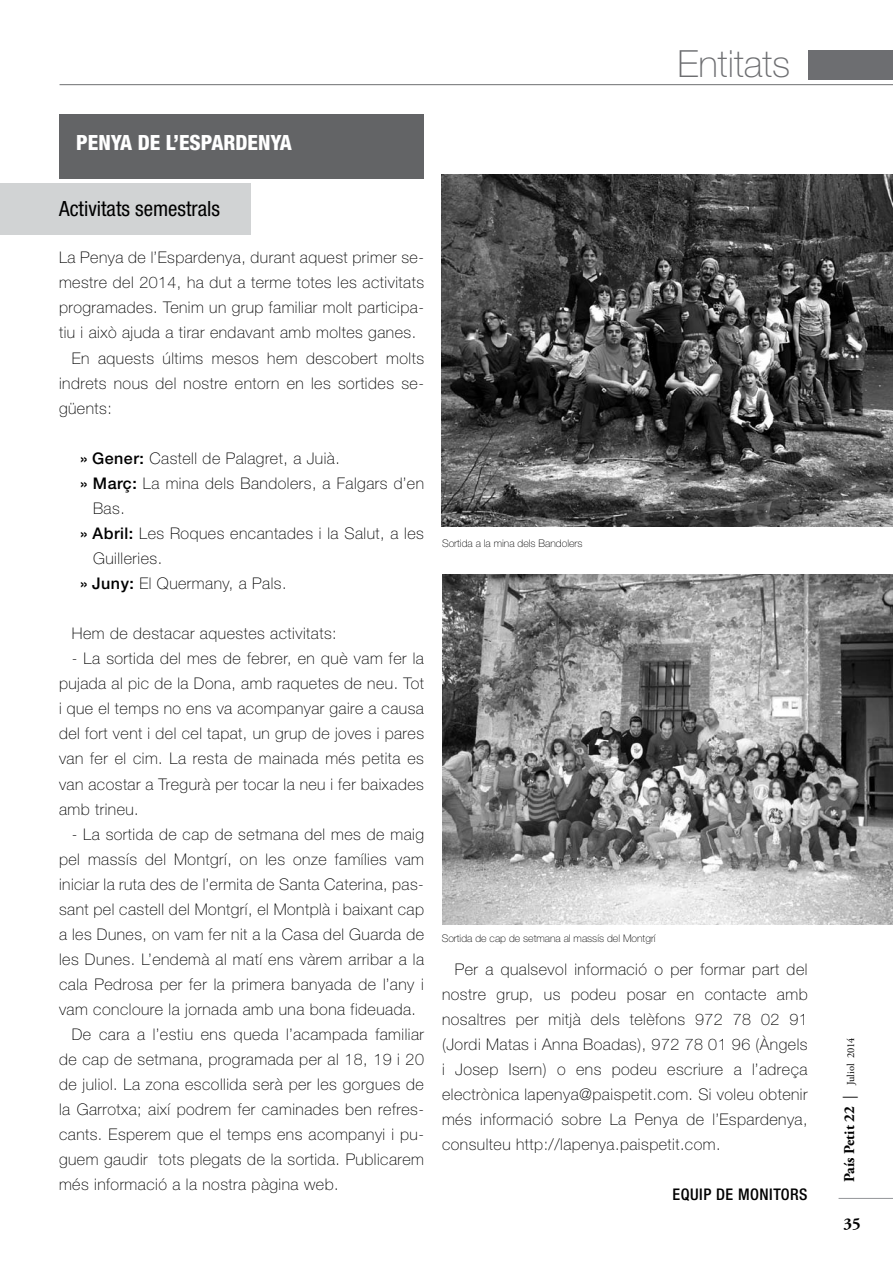
<style>
.page{position:relative;width:893px;height:1263px;background:#fff}
.page>*{position:absolute;margin:0;border:0;box-sizing:border-box;transform-origin:0 0}
.t1{font:100 37.5px "Helvetica Neue LT Std";color:#6d6e71}
.t2{font:condensed 21px "Helvetica Neue LT Std";color:#000}
.t3{font:800 condensed 21px "Helvetica Neue LT Std";color:#fff}
.t4{font:700 16.5px "Adobe Garamond Pro";color:#000}
.t5{font:100 16.05px/25px "Helvetica Neue LT Std";letter-spacing:.03em;color:#000;text-align:justify}
.t6{font:500 condensed 16.05px "Helvetica Neue LT Std";letter-spacing:.03em;color:#000}
.t7{font:700 15px "Adobe Garamond Pro";color:#000}
.t8{font:100 10.5px "Helvetica Neue LT Std";color:#000}
.s1{font-weight:500}
.s2{font-weight:400}
.s3{font-weight:400;font-size:10.5px}
</style>
<div class="page">
<hr style="left:838px;top:1198px;width:55px;height:1px;background:#939598">
<img style="left:442px;top:175px;width:451px;height:351px">
<hr style="left:60px;top:84px;width:833px;height:1px;background:#6d6e71">
<div style="left:808px;top:50px;width:85px;height:30px;background:#6d6e71"></div>
<div style="left:59px;top:114px;width:365px;height:64px;background:#636466"></div>
<div style="left:0;top:183px;width:250px;height:52px;background:#d1d3d4"></div>
<img style="left:442px;top:574px;width:451px;height:350px">
<h1 class="t1" style="left:677px;top:42px;width:114px">Entitats</h1>
<h2 class="t3" style="left:76px;top:130px;width:217px">PENYA DE L’ESPARDENYA</h2>
<h2 class="t2" style="left:59px;top:196px;width:162px">Activitats semestrals</h2>
<p class="t5" style="left:59px;top:245px;width:366px">La Penya de l’Espardenya, durant aquest primer se-</p>
<p class="t5" style="left:59px;top:270px;width:366px">mestre del 2014, ha dut a terme totes les activitats</p>
<p class="t5" style="left:59px;top:295px;width:366px">programades. Tenim un grup familiar molt participa-</p>
<p class="t5" style="left:59px;top:320px;width:359px">tiu i això ajuda a tirar endavant amb moltes ganes.</p>
<p class="t5" style="left:72px;top:345px;width:354px">En aquests últims mesos hem descobert molts</p>
<p class="t5" style="left:59px;top:370px;width:366px">indrets nous del nostre entorn en les sortides se-</p>
<p class="t5" style="left:59px;top:395px;width:54px">güents:</p>
<p class="t5" style="left:80px;top:445px;width:261px"><span class="s1">» Gener:</span> Castell de Palagret, a Juià.</p>
<p class="t5" style="left:80px;top:471px;width:345px"><span class="s1">» Març:</span> La mina dels Bandolers, a Falgars d’en</p>
<p class="t5" style="left:93px;top:496px;width:33px">Bas.</p>
<p class="t5" style="left:80px;top:521px;width:345px"><span class="s1">» Abril:</span> Les Roques encantades i la Salut, a les</p>
<p class="t5" style="left:93px;top:546px;width:71px">Guilleries.</p>
<p class="t5" style="left:80px;top:571px;width:208px"><span class="s1">» Juny:</span> El Quermany, a Pals.</p>
<p class="t5" style="left:72px;top:621px;width:266px">Hem de destacar aquestes activitats:</p>
<p class="t5" style="left:59px;top:646px;width:367px;text-indent:13px">- La sortida del mes de febrer, en què vam fer la pujada al pic de la Dona, amb raquetes de neu. Tot i que el temps no ens va acompanyar gaire a causa del fort vent i del cel tapat, un grup de joves i pares van fer el cim. La resta de mainada més petita es van acostar a Tregurà per tocar la neu i fer baixades amb trineu.</p>
<p class="t5" style="left:72px;top:821px;width:354px">- La sortida de cap de setmana del mes de maig</p>
<p class="t5" style="left:59px;top:846px;width:366px">pel massís del Montgrí, on les onze famílies vam</p>
<p class="t5" style="left:59px;top:871px;width:366px">iniciar la ruta des de l’ermita de Santa Caterina, pas-</p>
<p class="t5" style="left:59px;top:896px;width:366px">sant pel castell del Montgrí, el Montplà i baixant cap</p>
<p class="t5" style="left:59px;top:921px;width:367px">a les Dunes, on vam fer nit a la Casa del Guarda de</p>
<p class="t5" style="left:59px;top:947px;width:367px">les Dunes. L’endemà al matí ens vàrem arribar a la</p>
<p class="t5" style="left:59px;top:972px;width:366px">cala Pedrosa per fer la primera banyada de l’any i</p>
<p class="t5" style="left:59px;top:997px;width:359px">vam concloure la jornada amb una bona fideuada.</p>
<p class="t5" style="left:72px;top:1022px;width:354px">De cara a l’estiu ens queda l’acampada familiar</p>
<p class="t5" style="left:59px;top:1047px;width:366px">de cap de setmana, programada per al 18, 19 i 20</p>
<p class="t5" style="left:59px;top:1072px;width:366px">de juliol. La zona escollida serà per les gorgues de</p>
<p class="t5" style="left:59px;top:1097px;width:366px">la Garrotxa; així podrem fer caminades ben refres-</p>
<p class="t5" style="left:59px;top:1122px;width:367px">cants. Esperem que el temps ens acompanyi i pu-</p>
<p class="t5" style="left:59px;top:1147px;width:367px">guem gaudir tots plegats de la sortida. Publicarem</p>
<p class="t5" style="left:59px;top:1172px;width:281px">més informació a la nostra pàgina web.</p>
<p class="t8" style="left:442px;top:537px;width:142px">Sortida a la mina dels Bandolers</p>
<p class="t8" style="left:442px;top:932px;width:215px">Sortida de cap de setmana al massís del Montgrí</p>
<p class="t5" style="left:442px;top:956px;width:367px;text-indent:13px">Per a qualsevol informació o per formar part del nostre grup, us podeu posar en contacte amb nosaltres per mitjà dels telèfons 972 78 02 91 (Jordi Matas i Anna Boadas), 972 78 01 96 (Àngels i Josep Isern) o ens podeu escriure a l’adreça electrònica lapenya@paispetit.com. Si voleu obtenir més informació sobre La Penya de l’Espardenya, consulteu http://lapenya.paispetit.com.</p>
<p class="t6" style="left:673px;top:1185px;width:137px">EQUIP DE MONITORS</p>
<p class="t7" style="left:841px;top:1182px;width:146px;rotate:-90deg">País Petit 22 <span class="s2">|</span> <span class="s3">Juliol 2014</span></p>
<p class="t4" style="left:843px;top:1214px;width:19px">35</p>
</div>
